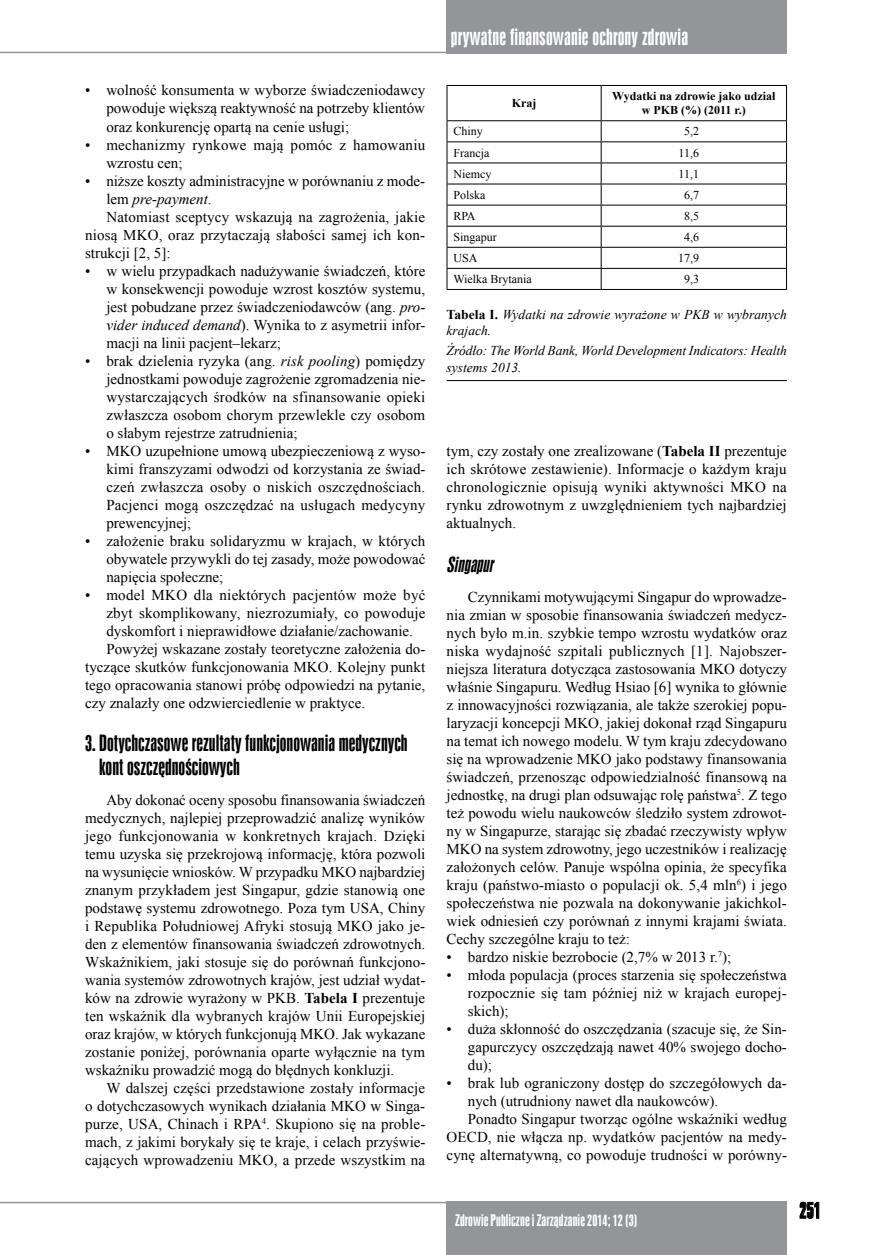
<style>
.page{position:relative;width:872px;height:1255px;background:#fff}
.page>*{position:absolute;margin:0;border:0;box-sizing:border-box;transform-origin:0 0}
.t1{font:21px/24px "Swis 924 EU Normal";color:#000}
.t2{font:21px "Swis 924 EU Normal";letter-spacing:.01em;color:#fff}
.t3{font:italic 19.5px "Swis 924 EU Normal";color:#000}
.t4{font:15px/18px "Times New Roman";color:#000;text-align:justify}
.t5{font:15px/18px "Times New Roman";letter-spacing:.02em;color:#000}
.t6{font:15px "Swis 924 EU Normal";letter-spacing:.005em;color:#fff}
.t7{font:italic 15px "Times New Roman";color:#000}
.t8{font:italic 13.5px/16.2px "Times New Roman";letter-spacing:-.005em;color:#000}
.t9{font:12px "Times New Roman";color:#000}
.t10{font:700 12px/14.4px "Times New Roman";color:#000;text-align:center}
.s1{font-style:normal}
.s2{font-style:italic}
.s3{font-weight:700}
.s4{font-weight:700;font-style:normal}
</style>
<div class="page">
<hr style="left:0;top:52px;width:446px;height:1px;background:#939598">
<hr style="left:0;top:1201px;width:446px;height:2px;background:#939598">
<div style="left:446px;top:1201px;width:341px;height:53px;background:#939598"></div>
<svg style="left:799px;top:1201px;width:20px;height:17px"></svg>
<div style="left:446px;top:0;width:341px;height:53px;background:#939598"></div>
<hr style="left:446px;top:380px;width:341px;height:1px;background:#000">
<hr style="left:601px;top:86px;width:1px;height:34px;background:#000">
<svg style="left:446px;top:121px;width:1px;height:168px"></svg>
<svg style="left:786px;top:121px;width:1px;height:168px"></svg>
<hr style="left:446px;top:289px;width:155px;height:1px;background:#000">
<hr style="left:601px;top:289px;width:186px;height:1px;background:#000">
<hr style="left:446px;top:85px;width:155px;height:1px;background:#000">
<hr style="left:446px;top:86px;width:1px;height:34px;background:#000">
<hr style="left:601px;top:85px;width:186px;height:1px;background:#000">
<hr style="left:786px;top:86px;width:1px;height:34px;background:#000">
<hr style="left:446px;top:120px;width:155px;height:1px;background:#000">
<hr style="left:601px;top:120px;width:186px;height:1px;background:#000">
<hr style="left:446px;top:141px;width:155px;height:1px;background:#000">
<hr style="left:601px;top:141px;width:186px;height:1px;background:#000">
<hr style="left:446px;top:162px;width:155px;height:1px;background:#000">
<hr style="left:601px;top:162px;width:186px;height:1px;background:#000">
<hr style="left:446px;top:184px;width:155px;height:1px;background:#000">
<hr style="left:601px;top:184px;width:186px;height:1px;background:#000">
<hr style="left:446px;top:205px;width:155px;height:1px;background:#000">
<hr style="left:601px;top:205px;width:186px;height:1px;background:#000">
<hr style="left:446px;top:226px;width:155px;height:1px;background:#000">
<hr style="left:601px;top:226px;width:186px;height:1px;background:#000">
<hr style="left:446px;top:247px;width:155px;height:1px;background:#000">
<hr style="left:601px;top:247px;width:186px;height:1px;background:#000">
<hr style="left:446px;top:268px;width:155px;height:1px;background:#000">
<hr style="left:601px;top:268px;width:186px;height:1px;background:#000">
<svg style="left:601px;top:121px;width:1px;height:168px"></svg>
<p class="t4" style="left:106px;top:81px;width:320px;text-indent:-21px">• wolność konsumenta w wyborze świadczeniodawcy powoduje większą reaktywność na potrzeby klientów oraz konkurencję opartą na cenie usługi;</p>
<p class="t5" style="left:106px;top:135px;width:320px;text-indent:-21px">• mechanizmy rynkowe mają pomóc z hamowaniu wzrostu cen;</p>
<p class="t4" style="left:85px;top:171px;width:341px">• niższe koszty administracyjne w porównaniu z mode-</p>
<p class="t7" style="left:106px;top:188px;width:107px"><span class="s1">lem</span> pre-payment<span class="s1">.</span></p>
<p class="t4" style="left:106px;top:207px;width:320px">Natomiast sceptycy wskazują na zagrożenia, jakie</p>
<p class="t4" style="left:85px;top:225px;width:342px">niosą MKO, oraz przytaczają słabości samej ich kon-</p>
<p class="t4" style="left:85px;top:243px;width:87px">strukcji [2, 5]:</p>
<p class="t4" style="left:106px;top:261px;width:320px;text-indent:-21px">• w wielu przypadkach nadużywanie świadczeń, które w konsekwencji powoduje wzrost kosztów systemu, jest pobudzane przez świadczeniodawców (ang. <span class="s2">pro&shy;vider induced demand</span>). Wynika to z asymetrii infor&shy;macji na linii pacjent–lekarz;</p>
<p class="t4" style="left:106px;top:351px;width:320px;text-indent:-21px">• brak dzielenia ryzyka (ang. <span class="s2">risk pooling</span>) pomiędzy jednostkami powoduje zagrożenie zgromadzenia nie&shy;wystarczających środków na sfinansowanie opieki zwłaszcza osobom chorym przewlekle czy osobom o słabym rejestrze zatrudnienia;</p>
<p class="t4" style="left:106px;top:441px;width:321px;text-indent:-21px">• MKO uzupełnione umową ubezpieczeniową z wyso&shy;kimi franszyzami odwodzi od korzystania ze świad&shy;czeń zwłaszcza osoby o niskich oszczędnościach.<br>Pacjenci mogą oszczędzać na usługach medycyny prewencyjnej;</p>
<p class="t4" style="left:106px;top:531px;width:321px;text-indent:-21px">• założenie braku solidaryzmu w krajach, w których obywatele przywykli do tej zasady, może powodować napięcia społeczne;</p>
<p class="t4" style="left:85px;top:585px;width:342px">• model MKO dla niektórych pacjentów może być</p>
<p class="t4" style="left:106px;top:603px;width:321px">zbyt skomplikowany, niezrozumiały, co powoduje</p>
<p class="t4" style="left:106px;top:621px;width:308px">dyskomfort i nieprawidłowe działanie/zachowanie.</p>
<p class="t4" style="left:106px;top:639px;width:320px">Powyżej wskazane zostały teoretyczne założenia do-</p>
<p class="t4" style="left:85px;top:657px;width:342px">tyczące skutków funkcjonowania MKO. Kolejny punkt</p>
<p class="t4" style="left:85px;top:675px;width:342px">tego opracowania stanowi próbę odpowiedzi na pytanie,</p>
<p class="t4" style="left:85px;top:693px;width:281px">czy znalazły one odzwierciedlenie w praktyce.</p>
<h1 class="t1" style="left:99px;top:731px;width:310px;text-indent:-14px">3. Dotychczasowe rezultaty funkcjonowania medycznych kont oszczędnościowych</h1>
<p class="t4" style="left:85px;top:790px;width:342px;text-indent:21px">Aby dokonać oceny sposobu finansowania świadczeń medycznych, najlepiej przeprowadzić analizę wyników jego funkcjonowania w konkretnych krajach. Dzięki temu uzyska się przekrojową informację, która pozwoli na wysunięcie wniosków. W przypadku MKO najbardziej znanym przykładem jest Singapur, gdzie stanowią one podstawę systemu zdrowotnego. Poza tym USA, Chiny i Republika Południowej Afryki stosują MKO jako je&shy;den z elementów finansowania świadczeń zdrowotnych.<br>Wskaźnikiem, jaki stosuje się do porównań funkcjono&shy;wania systemów zdrowotnych krajów, jest udział wydat&shy;ków na zdrowie wyrażony w PKB. <span class="s3">Tabela I</span> prezentuje ten wskaźnik dla wybranych krajów Unii Europejskiej oraz krajów, w których funkcjonują MKO. Jak wykazane zostanie poniżej, porównania oparte wyłącznie na tym wskaźniku prowadzić mogą do błędnych konkluzji.</p>
<p class="t4" style="left:85px;top:1078px;width:342px;text-indent:21px">W dalszej części przedstawione zostały informacje o dotychczasowych wynikach działania MKO w Singa&shy;purze, USA, Chinach i RPA<sup>4</sup>. Skupiono się na proble&shy;mach, z jakimi borykały się te kraje, i celach przyświe&shy;cających wprowadzeniu MKO, a przede wszystkim na</p>
<h1 class="t2" style="left:451px;top:24px;width:239px">prywatne finansowanie ochrony zdrowia</h1>
<p class="t10" style="left:512px;top:96px;width:26px">Kraj</p>
<p class="t10" style="left:612px;top:88px;width:165px">Wydatki na zdrowie jako udział w PKB (%) (2011 r.)</p>
<p class="t9" style="left:453px;top:123px;width:31px">Chiny</p>
<p class="t9" style="left:684px;top:123px;width:16px">5,2</p>
<p class="t9" style="left:453px;top:144px;width:37px">Francja</p>
<p class="t9" style="left:678px;top:144px;width:22px">11,6</p>
<p class="t9" style="left:453px;top:165px;width:39px">Niemcy</p>
<p class="t9" style="left:678px;top:165px;width:22px">11,1</p>
<p class="t9" style="left:453px;top:187px;width:34px">Polska</p>
<p class="t9" style="left:684px;top:187px;width:16px">6,7</p>
<p class="t9" style="left:453px;top:208px;width:24px">RPA</p>
<p class="t9" style="left:684px;top:208px;width:16px">8,5</p>
<p class="t9" style="left:453px;top:229px;width:45px">Singapur</p>
<p class="t9" style="left:684px;top:229px;width:16px">4,6</p>
<p class="t9" style="left:453px;top:250px;width:25px">USA</p>
<p class="t9" style="left:678px;top:250px;width:22px">17,9</p>
<p class="t9" style="left:453px;top:271px;width:80px">Wielka Brytania</p>
<p class="t9" style="left:684px;top:271px;width:16px">9,3</p>
<p class="t8" style="left:446px;top:306px;width:342px"><span class="s4">Tabela I.</span> Wydatki na zdrowie wyrażone w PKB w wybranych krajach.</p>
<p class="t8" style="left:446px;top:342px;width:342px">Źródło: The World Bank, World Development Indicators: Health systems 2013.</p>
<p class="t4" style="left:446px;top:442px;width:342px">tym, czy zostały one zrealizowane (<span class="s3">Tabela II</span> prezentuje ich skrótowe zestawienie). Informacje o każdym kraju chronologicznie opisują wyniki aktywności MKO na rynku zdrowotnym z uwzględnieniem tych najbardziej aktualnych.</p>
<h2 class="t3" style="left:446px;top:552px;width:52px">SINGAPUR</h2>
<p class="t4" style="left:446px;top:587px;width:342px;text-indent:21px">Czynnikami motywującymi Singapur do wprowadze&shy;nia zmian w sposobie finansowania świadczeń medycz&shy;nych było m.in. szybkie tempo wzrostu wydatków oraz niska wydajność szpitali publicznych [1]. Najobszer&shy;niejsza literatura dotycząca zastosowania MKO dotyczy właśnie Singapuru. Według Hsiao [6] wynika to głównie z innowacyjności rozwiązania, ale także szerokiej popu&shy;laryzacji koncepcji MKO, jakiej dokonał rząd Singapuru na temat ich nowego modelu. W tym kraju zdecydowano się na wprowadzenie MKO jako podstawy finansowania świadczeń, przenosząc odpowiedzialność finansową na jednostkę, na drugi plan odsuwając rolę państwa<sup>5</sup>. Z tego też powodu wielu naukowców śledziło system zdrowot&shy;ny w Singapurze, starając się zbadać rzeczywisty wpływ MKO na system zdrowotny, jego uczestników i realizację założonych celów. Panuje wspólna opinia, że specyfika kraju (państwo-miasto o populacji ok. 5,4 mln<sup>6</sup>) i jego społeczeństwa nie pozwala na dokonywanie jakichkol&shy;wiek odniesień czy porównań z innymi krajami świata.<br>Cechy szczególne kraju to też:</p>
<p class="t4" style="left:446px;top:947px;width:286px">• bardzo niskie bezrobocie (2,7% w 2013 r.<sup>7</sup>);</p>
<p class="t4" style="left:468px;top:965px;width:320px;text-indent:-21px">• młoda populacja (proces starzenia się społeczeństwa rozpocznie się tam później niż w krajach europej&shy;skich);</p>
<p class="t4" style="left:468px;top:1019px;width:320px;text-indent:-21px">• duża skłonność do oszczędzania (szacuje się, że Sin&shy;gapurczycy oszczędzają nawet 40% swojego docho&shy;du);</p>
<p class="t4" style="left:446px;top:1073px;width:342px">• brak lub ograniczony dostęp do szczegółowych da-</p>
<p class="t4" style="left:468px;top:1091px;width:252px">nych (utrudniony nawet dla naukowców).</p>
<p class="t4" style="left:468px;top:1109px;width:320px">Ponadto Singapur tworząc ogólne wskaźniki według</p>
<p class="t4" style="left:446px;top:1127px;width:342px">OECD, nie włącza np. wydatków pacjentów na medy-</p>
<p class="t4" style="left:446px;top:1145px;width:342px">cynę alternatywną, co powoduje trudności w porówny-</p>
<p class="t6" style="left:455px;top:1211px;width:184px">Zdrowie Publiczne i Zarządzanie 2014; 12 (3)</p>
<h1 class="t1" style="left:799px;top:1198px;width:23px">251</h1>
</div>
